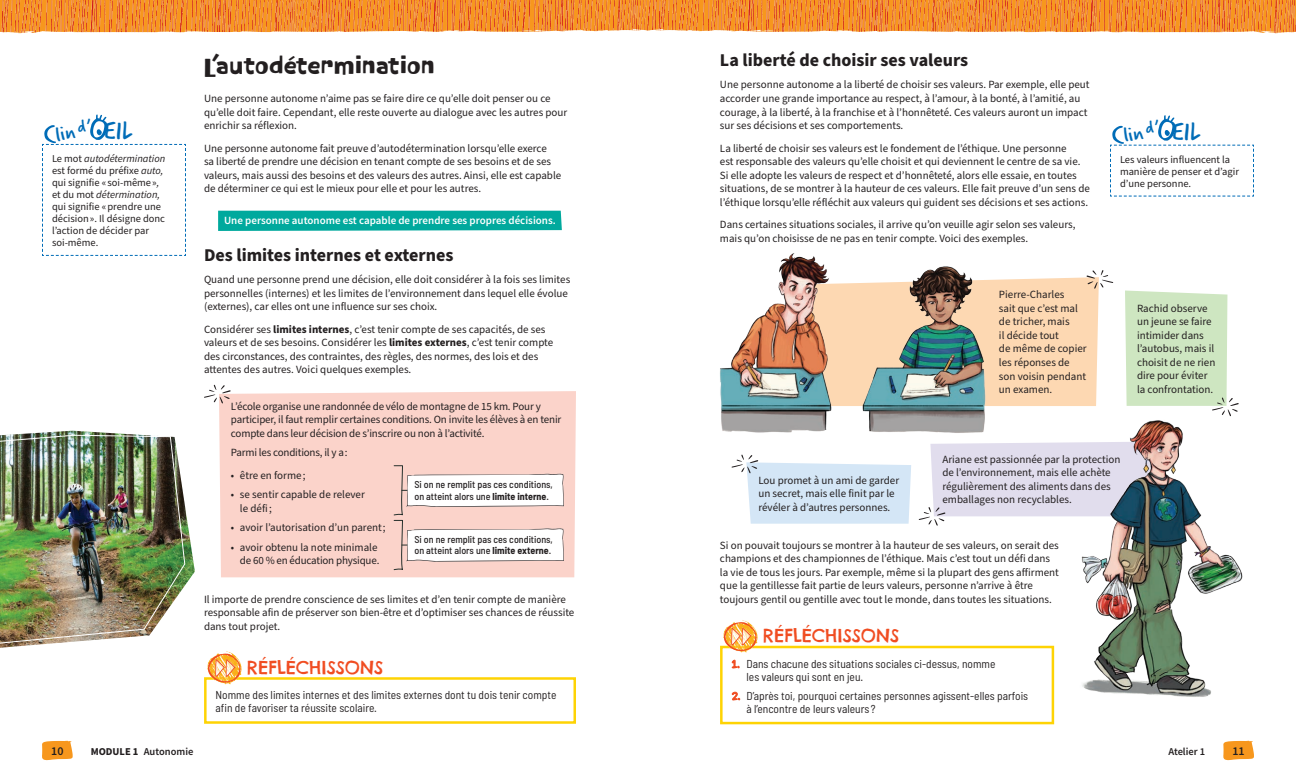
<style>
.page{position:relative;width:1296px;height:784px;background:#fff}
.page>*{position:absolute;margin:0;border:0;box-sizing:border-box;transform-origin:0 0}
.t1{font:700 28px "P22 Nudgewink Pro";letter-spacing:.03em;color:#231f20;scale:1.2 1}
.t2{font:28px "Verveine";color:#006cb7;scale:1.1 1}
.t3{font:700 18px "Source Sans Pro";color:#231f20}
.t4{font:18px "Chelsea Market Pro";color:#f04d22}
.t5{font:600 12px "Source Sans Pro";color:#231f20}
.t6{font:semi-condensed 11.5px/13px "Barlow";color:#231f20}
.t7{font:11px/13.5px "Source Sans Pro";color:#231f20}
.t8{font:600 11px "Source Sans Pro";color:#fff}
.t9{font:11px "Source Sans Pro";letter-spacing:-.02em;color:#231f20}
.t10{font:10.5px/12px "Source Sans Pro";color:#231f20}
.t11{font:600 10.5px "Source Sans Pro";color:#231f20}
.t12{font:500 semi-condensed 10px/11.5px "Barlow";color:#231f20}
.s1{font-style:italic}
.s2{font-weight:700}
.s3{font-family:"Swing King";font-stretch:normal;color:#f04d22}
</style>
<div class="page">
<svg style="left:987px;top:270px;width:126px;height:136px"></svg>
<div style="left:1125px;top:290px;width:103px;height:102px;background:#cee6c1"></div>
<svg style="left:731px;top:454px;width:180px;height:69px"></svg>
<svg style="left:919px;top:443px;width:89px;height:82px"></svg>
<div style="left:720px;top:645px;width:334px;height:79px;border:2px solid #fed304"></div>
<img style="left:720px;top:616px;width:40px;height:40px;border-radius:20px">
<svg style="left:722px;top:621px;width:35px;height:30px"></svg>
<img style="left:1008px;top:392px;width:235px;height:319px">
<img style="left:720px;top:253px;width:267px;height:180px">
<svg style="left:1223px;top:740px;width:31px;height:20px"></svg>
<svg style="left:0;top:0;width:1296px;height:33px;background:#f18f36"></svg>
<img style="left:648px;top:0;width:1px;height:33px">
<img style="left:21px;top:430px;width:174px;height:154px">
<img style="left:0;top:434px;width:186px;height:214px">
<div style="left:219px;top:391px;width:357px;height:186px;background:#fbd3ca"></div>
<svg style="left:204px;top:384px;width:27px;height:19px"></svg>
<div style="left:218px;top:211px;width:344px;height:20px;background:#00a99d"></div>
<div style="left:204px;top:677px;width:372px;height:46px;border:2px solid #fed304"></div>
<img style="left:204px;top:647px;width:40px;height:41px;border-radius:20px">
<svg style="left:206px;top:653px;width:35px;height:29px"></svg>
<svg style="left:394px;top:465px;width:170px;height:105px"></svg>
<svg style="left:42px;top:740px;width:31px;height:20px"></svg>
<svg style="left:1110px;top:115px;width:144px;height:82px"></svg>
<svg style="left:42px;top:114px;width:144px;height:142px"></svg>
<h1 class="t2" style="left:103px;top:111px;width:28px">EIL</h1>
<p class="t10" style="left:52px;top:153px;width:115px">Le mot <span class="s1">autodétermination </span>est formé du préfixe <span class="s1">auto, </span>qui signifie « soi-même »<span class="s1">, </span>et du mot <span class="s1">détermination, </span>qui signifie « prendre une décision ». Il désigne donc l’action de décider par soi-même.</p>
<h1 class="t1" style="left:204px;top:49px;width:193px">L’autodétermination</h1>
<p class="t7" style="left:204px;top:92px;width:365px">Une personne autonome n’aime pas se faire dire ce qu’elle doit penser ou ce qu’elle doit faire. Cependant, elle reste ouverte au dialogue avec les autres pour enrichir sa réflexion.</p>
<p class="t7" style="left:204px;top:141px;width:359px">Une personne autonome fait preuve d’autodétermination lorsqu’elle exerce<br>sa liberté de prendre une décision en tenant compte de ses besoins et de ses valeurs, mais aussi des besoins et des valeurs des autres. Ainsi, elle est capable de déterminer ce qui est le mieux pour elle et pour les autres.</p>
<p class="t8" style="left:224px;top:213px;width:333px">Une personne autonome est capable de prendre ses propres décisions.</p>
<h2 class="t3" style="left:204px;top:242px;width:251px">Des limites internes et externes</h2>
<p class="t7" style="left:204px;top:273px;width:368px">Quand une personne prend une décision, elle doit considérer à la fois ses limites personnelles (internes) et les limites de l’environnement dans lequel elle évolue (externes), car elles ont une influence sur ses choix.</p>
<p class="t7" style="left:204px;top:322px;width:351px">Considérer ses <span class="s2">limites internes</span>, c’est tenir compte de ses capacités, de ses valeurs et de ses besoins. Considérer les <span class="s2">limites externes</span>, c’est tenir compte des circonstances, des contraintes, des règles, des normes, des lois et des attentes des autres. Voici quelques exemples.</p>
<h2 class="t3" style="left:720px;top:48px;width:250px">La liberté de choisir ses valeurs</h2>
<p class="t7" style="left:720px;top:78px;width:371px">Une personne autonome a la liberté de choisir ses valeurs. Par exemple, elle peut accorder une grande importance au respect, à l’amour, à la bonté, à l’amitié, au courage, à la liberté, à la franchise et à l’honnêteté. Ces valeurs auront un impact sur ses décisions et ses comportements.</p>
<p class="t7" style="left:720px;top:141px;width:371px">La liberté de choisir ses valeurs est le fondement de l’éthique. Une personne<br>est responsable des valeurs qu’elle choisit et qui deviennent le centre de sa vie.<br>Si elle adopte les valeurs de respect et d’honnêteté, alors elle essaie, en toutes situations, de se montrer à la hauteur de ces valeurs. Elle fait preuve d’un sens de l’éthique lorsqu’elle réfléchit aux valeurs qui guident ses décisions et ses actions.</p>
<p class="t7" style="left:720px;top:218px;width:357px">Dans certaines situations sociales, il arrive qu’on veuille agir selon ses valeurs, mais qu’on choisisse de ne pas en tenir compte. Voici des exemples.</p>
<p class="t7" style="left:999px;top:288px;width:89px">Pierre-Charles<br>sait que c’est mal de tricher, mais<br>il décide tout<br>de même de copier les réponses de son voisin pendant un examen.</p>
<h1 class="t2" style="left:1171px;top:112px;width:28px">EIL</h1>
<p class="t10" style="left:1120px;top:153px;width:121px">Les valeurs influencent la manière de penser et d’agir d’une personne.</p>
<p class="t7" style="left:1137px;top:301px;width:80px">Rachid observe un jeune se faire intimider dans l’autobus, mais il choisit de ne rien dire pour éviter la confrontation.</p>
<p class="t7" style="left:231px;top:399px;width:332px">L’école organise une randonnée de vélo de montagne de 15 km. Pour y participer, il faut remplir certaines conditions. On invite les élèves à en tenir compte dans leur décision de s’inscrire ou non à l’activité.</p>
<p class="t9" style="left:231px;top:445px;width:118px">Parmi les conditions, il y a :</p>
<p class="t7" style="left:231px;top:468px;width:76px">• être en forme ;</p>
<p class="t7" style="left:240px;top:488px;width:126px;text-indent:-9px">• se sentir capable de relever le défi ;</p>
<p class="t7" style="left:231px;top:521px;width:156px">• avoir l’autorisation d’un parent ;</p>
<p class="t7" style="left:231px;top:540px;width:150px;text-align:right">• avoir obtenu la note minimale de 60 % en éducation physique.</p>
<p class="t12" style="left:415px;top:478px;width:140px">Si on ne remplit pas ces conditions, on atteint alors une <span class="s2">limite interne</span>.</p>
<p class="t12" style="left:415px;top:533px;width:140px">Si on ne remplit pas ces conditions, on atteint alors une <span class="s2">limite externe</span>.</p>
<p class="t7" style="left:204px;top:592px;width:372px">Il importe de prendre conscience de ses limites et d’en tenir compte de manière responsable afin de préserver son bien-être et d’optimiser ses chances de réussite dans tout projet.</p>
<p class="t7" style="left:758px;top:473px;width:142px">Lou promet à un ami de garder un secret, mais elle finit par le révéler à d’autres personnes.</p>
<p class="t7" style="left:942px;top:452px;width:180px">Ariane est passionnée par la protection de l’environnement, mais elle achète régulièrement des aliments dans des emballages non recyclables.</p>
<p class="t7" style="left:720px;top:538px;width:341px">Si on pouvait toujours se montrer à la hauteur de ses valeurs, on serait des champions et des championnes de l’éthique. Mais c’est tout un défi dans la vie de tous les jours. Par exemple, même si la plupart des gens affirment que la gentillesse fait partie de leurs valeurs, personne n’arrive à être toujours gentil ou gentille avec tout le monde, dans toutes les situations.</p>
<h2 class="t4" style="left:763px;top:624px;width:138px">RÉFLÉCHISSONS</h2>
<h2 class="t4" style="left:247px;top:655px;width:138px">RÉFLÉCHISSONS</h2>
<p class="t6" style="left:216px;top:688px;width:342px">Nomme des limites internes et des limites externes dont tu dois tenir compte afin de favoriser ta réussite scolaire.</p>
<p class="t6" style="left:747px;top:656px;width:250px;text-indent:-15px"><span class="s3">1.</span> Dans chacune des situations sociales ci-dessus, nomme les valeurs qui sont en jeu.</p>
<p class="t6" style="left:747px;top:688px;width:283px;text-indent:-15px"><span class="s3">2.</span> D’après toi, pourquoi certaines personnes agissent-elles parfois à l’encontre de leurs valeurs ?</p>
<p class="t5" style="left:51px;top:742px;width:14px">10</p>
<p class="t11" style="left:91px;top:744px;width:104px"><span class="s2">MODULE 1</span> Autonomie</p>
<p class="t11" style="left:1168px;top:744px;width:38px">Atelier 1</p>
<p class="t5" style="left:1233px;top:742px;width:14px">11</p>
</div>
